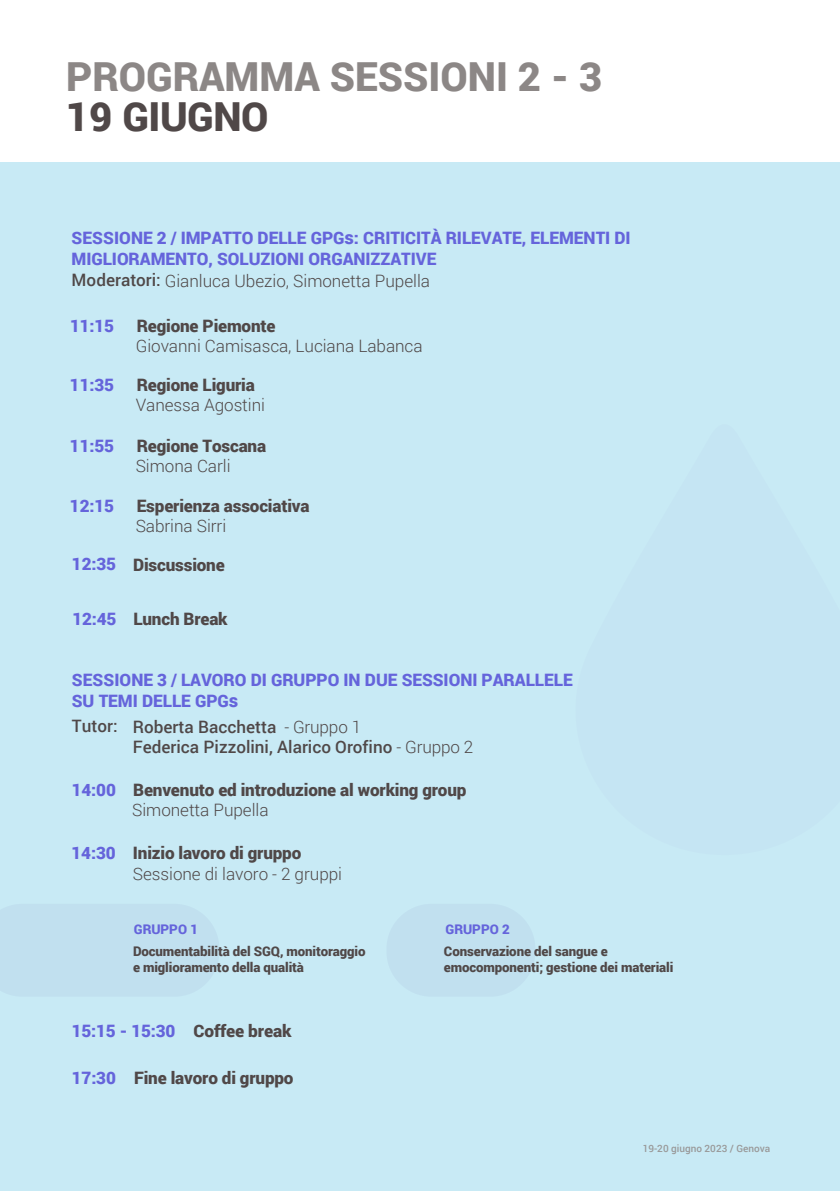
<style>
.page{position:relative;width:840px;height:1191px;background:#fff}
.page>*{position:absolute;margin:0;border:0;box-sizing:border-box;transform-origin:0 0}
.t1{font:900 40px "Roboto";color:#8c8786}
.t2{font:900 40px "Roboto";letter-spacing:-.01em;color:#504848}
.t3{font:900 17.2px/21.2px "Roboto";letter-spacing:-.005em;color:#6564db}
.t4{font:900 17.2px "Roboto";letter-spacing:-.01em;color:#504848}
.t5{font:300 17.2px/20.6px "Roboto";letter-spacing:-.005em;color:#504848}
.t6{font:500 17.2px/20.6px "Roboto";color:#504848}
.t7{font:900 13.4px/16px "Roboto";letter-spacing:-.01em;color:#504848}
.t8{font:900 13.4px "Roboto";letter-spacing:-.005em;color:#6564db}
.t9{font:500 10px "Roboto";color:#999}
.s1{font-weight:500;color:#504848}
.s2{font-weight:300;color:#504848}
.s3{color:#6564db}
.s4{font-weight:300}
.s5{font-weight:900;color:#6564db}
.s6{font-weight:900}
.s7{color:#504848}
</style>
<div class="page">
<div style="left:0;top:163px;width:839px;height:1028px;background:#c8eaf5"></div>
<div style="left:386px;top:903px;width:149px;height:93px;background:#c1e0ef;border-radius:45px"></div>
<h1 class="t1" style="left:66px;top:48px;width:537px">PROGRAMMA SESSIONI 2 - 3</h1>
<h1 class="t2" style="left:66px;top:88px;width:204px">19 GIUGNO</h1>
<p class="t3" style="left:71px;top:227px;width:560px">SESSIONE 2 / IMPATTO DELLE GPGs: CRITICITÀ RILEVATE, ELEMENTI DI<br>MIGLIORAMENTO, SOLUZIONI ORGANIZZATIVE<br><span class="s1">Moderatori:</span> <span class="s2">Gianluca Ubezio, Simonetta Pupella</span></p>
<p class="t3" style="left:70px;top:315px;width:46px">11:15</p>
<p class="t4" style="left:137px;top:314px;width:140px">Regione Piemonte</p>
<p class="t5" style="left:136px;top:335px;width:288px">Giovanni Camisasca, Luciana Labanca</p>
<p class="t3" style="left:70px;top:374px;width:46px">11:35</p>
<p class="t4" style="left:137px;top:373px;width:119px">Regione Liguria</p>
<p class="t5" style="left:136px;top:394px;width:131px">Vanessa Agostini</p>
<p class="t3" style="left:70px;top:434px;width:46px">11:55</p>
<p class="t4" style="left:137px;top:433px;width:131px">Regione Toscana</p>
<p class="t5" style="left:136px;top:455px;width:96px">Simona Carli</p>
<p class="t3" style="left:70px;top:494px;width:46px">12:15</p>
<p class="t4" style="left:137px;top:493px;width:174px">Esperienza associativa</p>
<p class="t5" style="left:136px;top:515px;width:92px">Sabrina Sirri</p>
<p class="t4" style="left:72px;top:552px;width:154px"><span class="s3">12:35</span> Discussione</p>
<p class="t4" style="left:72px;top:606px;width:157px"><span class="s3">12:45</span> Lunch Break</p>
<p class="t3" style="left:72px;top:669px;width:502px;line-height:20.6px">SESSIONE 3 / LAVORO DI GRUPPO IN DUE SESSIONI PARALLELE<br>SU TEMI DELLE GPGs</p>
<p class="t6" style="left:133px;top:715px;width:342px;text-indent:-61px">Tutor: Roberta Bacchetta <span class="s4">- Gruppo 1<br></span>Federica Pizzolini, Alarico Orofino <span class="s4">- Gruppo 2</span></p>
<p class="t4" style="left:72px;top:778px;width:396px"><span class="s3">14:00</span> Benvenuto ed introduzione al working group</p>
<p class="t5" style="left:132px;top:799px;width:138px">Simonetta Pupella</p>
<p class="t5" style="left:133px;top:842px;width:210px;text-indent:-61px"><span class="s5">14:30</span> <span class="s6">Inizio lavoro di gruppo<br></span>Sessione di lavoro - 2 gruppi</p>
<p class="t8" style="left:134px;top:919px;width:66px">GRUPPO 1</p>
<p class="t7" style="left:133px;top:942px;width:234px">Documentabilità del SGQ, monitoraggio e miglioramento della qualità</p>
<p class="t3" style="left:72px;top:1019px;width:221px">15:15 - 15:30 <span class="s7">Coffee break</span></p>
<p class="t4" style="left:72px;top:1065px;width:223px"><span class="s3">17:30</span> Fine lavoro di gruppo</p>
<p class="t8" style="left:445px;top:919px;width:66px">GRUPPO 2</p>
<p class="t7" style="left:443px;top:942px;width:231px">Conservazione del sangue e emocomponenti; gestione dei materiali</p>
<p class="t9" style="left:642px;top:1141px;width:129px">19-20 giugno 2023 / Genova</p>
</div>
